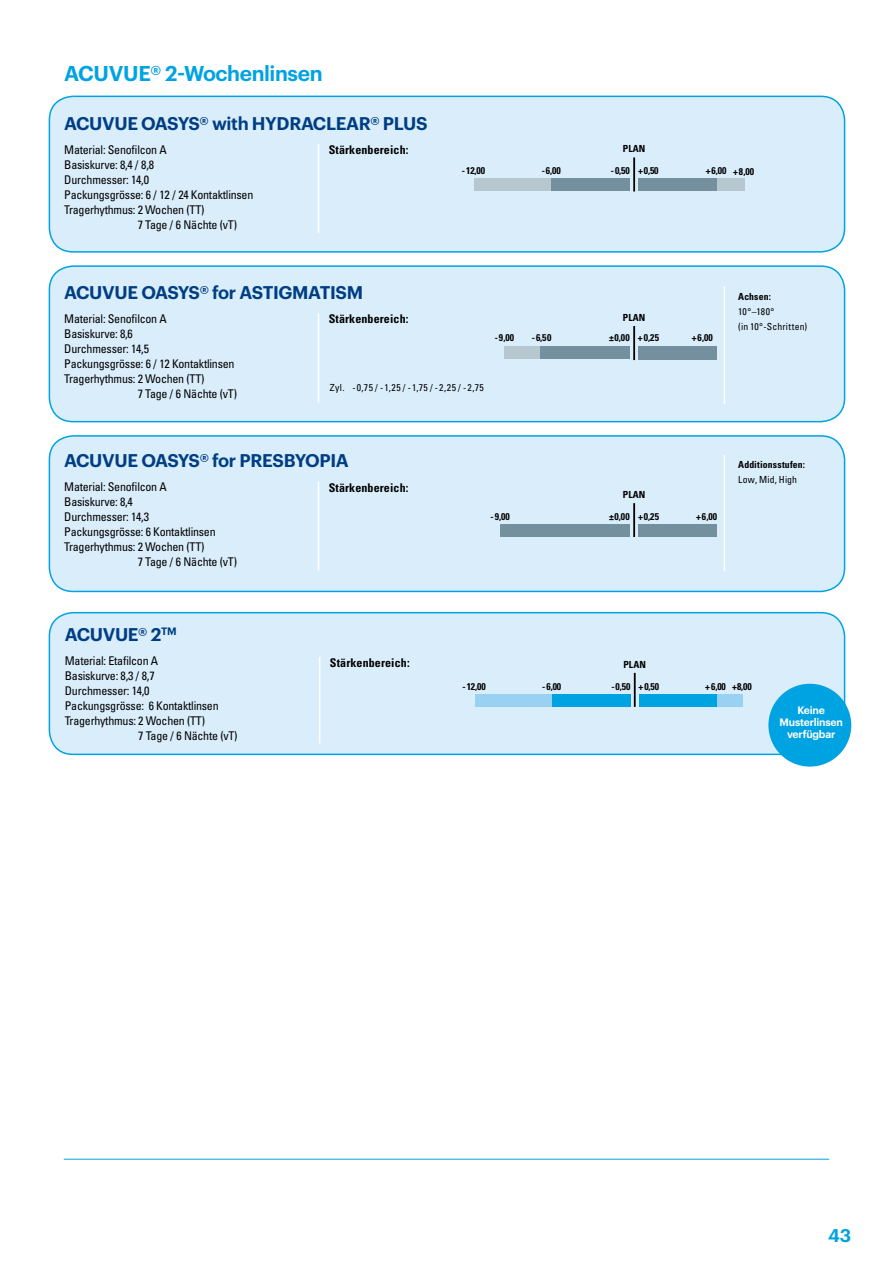
<style>
.page{position:relative;width:893px;height:1263px;background:#fff}
.page>*{position:absolute;margin:0;border:0;box-sizing:border-box;transform-origin:0 0}
.t1{font:600 21px "Graphik";letter-spacing:-.02em;color:#00a3e2}
.t2{font:600 18px "Graphik";letter-spacing:-.02em;color:#003e84}
.t3{font:600 18px "Graphik";color:#00a3e2}
.t4{font:condensed 12px "Univers LT";letter-spacing:-.02em;color:#000}
.t5{font:700 condensed 12px "Univers LT";letter-spacing:.01em;color:#000}
.t6{font:600 10.5px/12px "Graphik";letter-spacing:-.02em;color:#fff;text-align:center}
.t7{font:700 condensed 9.75px/19.5px "Univers LT";letter-spacing:.005em;color:#000;text-align:center}
.t8{font:condensed 9.75px/15px "Univers LT";letter-spacing:.02em;color:#000}
.t9{font:condensed 9.75px "Univers LT";letter-spacing:.045em;color:#000}
</style>
<div class="page">
<div style="left:49px;top:96px;width:796px;height:156px;background:#daedfb;border-radius:24px"></div>
<div style="left:49px;top:96px;width:796px;height:157px;border:2px solid #00a3e2;border-radius:24px"></div>
<div style="left:668px;top:178px;width:77px;height:13px;background:#b6c7d0"></div>
<hr style="left:633px;top:157px;width:2px;height:34px;background:#000">
<div style="left:551px;top:178px;width:79px;height:13px;background:#748f9d"></div>
<div style="left:475px;top:178px;width:76px;height:13px;background:#b6c7d0"></div>
<div style="left:638px;top:178px;width:79px;height:13px;background:#748f9d"></div>
<hr style="left:318px;top:144px;width:1px;height:89px;background:#fff">
<div style="left:49px;top:266px;width:796px;height:156px;background:#daedfb;border-radius:24px"></div>
<div style="left:49px;top:265px;width:796px;height:157px;border:2px solid #00a3e2;border-radius:24px"></div>
<hr style="left:724px;top:286px;width:1px;height:118px;background:#fff">
<hr style="left:318px;top:313px;width:1px;height:90px;background:#fff">
<div style="left:49px;top:436px;width:796px;height:155px;background:#daedfb;border-radius:24px"></div>
<div style="left:49px;top:435px;width:796px;height:157px;border:2px solid #00a3e2;border-radius:24px"></div>
<hr style="left:724px;top:455px;width:1px;height:116px;background:#fff">
<hr style="left:318px;top:481px;width:1px;height:90px;background:#fff">
<hr style="left:633px;top:503px;width:2px;height:34px;background:#000">
<div style="left:638px;top:524px;width:79px;height:13px;background:#748f9d"></div>
<div style="left:500px;top:524px;width:130px;height:13px;background:#748f9d"></div>
<div style="left:49px;top:613px;width:796px;height:141px;background:#daedfb;border-radius:24px"></div>
<div style="left:49px;top:612px;width:796px;height:143px;border:2px solid #00a3e2;border-radius:24px"></div>
<hr style="left:634px;top:673px;width:2px;height:34px;background:#000">
<div style="left:552px;top:694px;width:78px;height:12px;background:#00a3e2"></div>
<div style="left:475px;top:694px;width:77px;height:12px;background:#99d1f3"></div>
<div style="left:639px;top:694px;width:78px;height:12px;background:#00a3e2"></div>
<div style="left:717px;top:694px;width:25px;height:12px;background:#99d1f3"></div>
<hr style="left:319px;top:657px;width:1px;height:86px;background:#fff">
<hr style="left:633px;top:326px;width:2px;height:34px;background:#000">
<div style="left:504px;top:347px;width:37px;height:12px;background:#b6c7d0"></div>
<div style="left:541px;top:347px;width:89px;height:12px;background:#748f9d"></div>
<div style="left:638px;top:347px;width:78px;height:13px;background:#748f9d"></div>
<div style="left:768px;top:684px;width:83px;height:83px;background:#00a3e2;border-radius:50%"></div>
<hr style="left:64px;top:1159px;width:765px;height:1px;background:#00a3e2">
<h1 class="t1" style="left:64px;top:57px;width:260px">ACUVUE® 2-Wochenlinsen</h1>
<h2 class="t2" style="left:64px;top:110px;width:365px">ACUVUE OASYS® with HYDRACLEAR® PLUS</h2>
<p class="t4" style="left:64px;top:142px;width:104px">Material: Senofilcon A</p>
<p class="t4" style="left:64px;top:157px;width:91px">Basiskurve: 8,4 / 8,8</p>
<p class="t4" style="left:64px;top:172px;width:86px">Durchmesser: 14,0</p>
<p class="t4" style="left:64px;top:187px;width:191px">Packungsgrösse: 6 / 12 / 24 Kontaktlinsen</p>
<p class="t4" style="left:64px;top:202px;width:142px">Tragerhythmus: 2 Wochen (TT)</p>
<p class="t4" style="left:138px;top:217px;width:101px">7 Tage / 6 Nächte (vT)</p>
<p class="t5" style="left:329px;top:143px;width:81px">Stärkenbereich:</p>
<p class="t7" style="left:623px;top:139px;width:24px">PLAN</p>
<p class="t7" style="left:611px;top:161px;width:49px">-0,50 +0,50</p>
<p class="t7" style="left:462px;top:161px;width:25px">-12,00</p>
<p class="t7" style="left:542px;top:161px;width:20px">-6,00</p>
<p class="t7" style="left:706px;top:161px;width:50px">+6,00 +8,00</p>
<h2 class="t2" style="left:64px;top:279px;width:300px">ACUVUE OASYS® for ASTIGMATISM</h2>
<p class="t4" style="left:64px;top:311px;width:104px">Material: Senofilcon A</p>
<p class="t4" style="left:64px;top:326px;width:70px">Basiskurve: 8,6</p>
<p class="t4" style="left:64px;top:341px;width:86px">Durchmesser: 14,5</p>
<p class="t4" style="left:64px;top:356px;width:172px">Packungsgrösse: 6 / 12 Kontaktlinsen</p>
<p class="t4" style="left:64px;top:371px;width:142px">Tragerhythmus: 2 Wochen (TT)</p>
<p class="t4" style="left:138px;top:386px;width:101px">7 Tage / 6 Nächte (vT)</p>
<p class="t5" style="left:329px;top:312px;width:81px">Stärkenbereich:</p>
<p class="t9" style="left:330px;top:382px;width:155px">Zyl. -0,75 / -1,25 / -1,75 / -2,25 / -2,75</p>
<p class="t7" style="left:609px;top:308px;width:51px">PLAN<br>±0,00 +0,25</p>
<p class="t7" style="left:495px;top:327px;width:21px">-9,00</p>
<p class="t7" style="left:532px;top:327px;width:21px">-6,50</p>
<p class="t7" style="left:692px;top:327px;width:22px">+6,00</p>
<h2 class="t2" style="left:64px;top:447px;width:286px">ACUVUE OASYS® for PRESBYOPIA</h2>
<p class="t4" style="left:64px;top:479px;width:104px">Material: Senofilcon A</p>
<p class="t4" style="left:64px;top:494px;width:70px">Basiskurve: 8,4</p>
<p class="t4" style="left:64px;top:509px;width:86px">Durchmesser: 14,3</p>
<p class="t4" style="left:64px;top:524px;width:153px">Packungsgrösse: 6 Kontaktlinsen</p>
<p class="t4" style="left:64px;top:539px;width:142px">Tragerhythmus: 2 Wochen (TT)</p>
<p class="t4" style="left:138px;top:554px;width:101px">7 Tage / 6 Nächte (vT)</p>
<p class="t5" style="left:329px;top:480px;width:81px">Stärkenbereich:</p>
<p class="t7" style="left:623px;top:485px;width:24px">PLAN</p>
<p class="t7" style="left:609px;top:507px;width:51px">±0,00 +0,25</p>
<p class="t7" style="left:490px;top:507px;width:21px">-9,00</p>
<p class="t7" style="left:696px;top:507px;width:22px">+6,00</p>
<p class="t7" style="left:738px;top:286px;width:34px">Achsen:</p>
<p class="t8" style="left:738px;top:303px;width:71px">10°–180°<br>(in 10°-Schritten)</p>
<p class="t7" style="left:738px;top:454px;width:68px">Additionsstufen:</p>
<p class="t8" style="left:738px;top:472px;width:60px">Low, Mid, High</p>
<h2 class="t2" style="left:65px;top:621px;width:113px">ACUVUE® 2<sup>TM</sup></h2>
<p class="t4" style="left:65px;top:653px;width:95px">Material: Etafilcon A</p>
<p class="t4" style="left:65px;top:668px;width:91px">Basiskurve: 8,3 / 8,7</p>
<p class="t4" style="left:65px;top:683px;width:86px">Durchmesser: 14,0</p>
<p class="t4" style="left:65px;top:698px;width:155px">Packungsgrösse: 6 Kontaktlinsen</p>
<p class="t4" style="left:65px;top:713px;width:142px">Tragerhythmus: 2 Wochen (TT)</p>
<p class="t4" style="left:138px;top:728px;width:101px">7 Tage / 6 Nächte (vT)</p>
<p class="t5" style="left:330px;top:655px;width:81px">Stärkenbereich:</p>
<p class="t7" style="left:623px;top:655px;width:24px">PLAN</p>
<p class="t7" style="left:611px;top:676px;width:49px">-0,50 +0,50</p>
<p class="t7" style="left:463px;top:676px;width:25px">-12,00</p>
<p class="t7" style="left:542px;top:676px;width:20px">-6,00</p>
<p class="t7" style="left:705px;top:676px;width:48px">+6,00 +8,00</p>
<p class="t6" style="left:780px;top:703px;width:65px">Keine<br>Musterlinsen verfügbar</p>
<h2 class="t3" style="left:828px;top:1221px;width:25px">43</h2>
</div>
